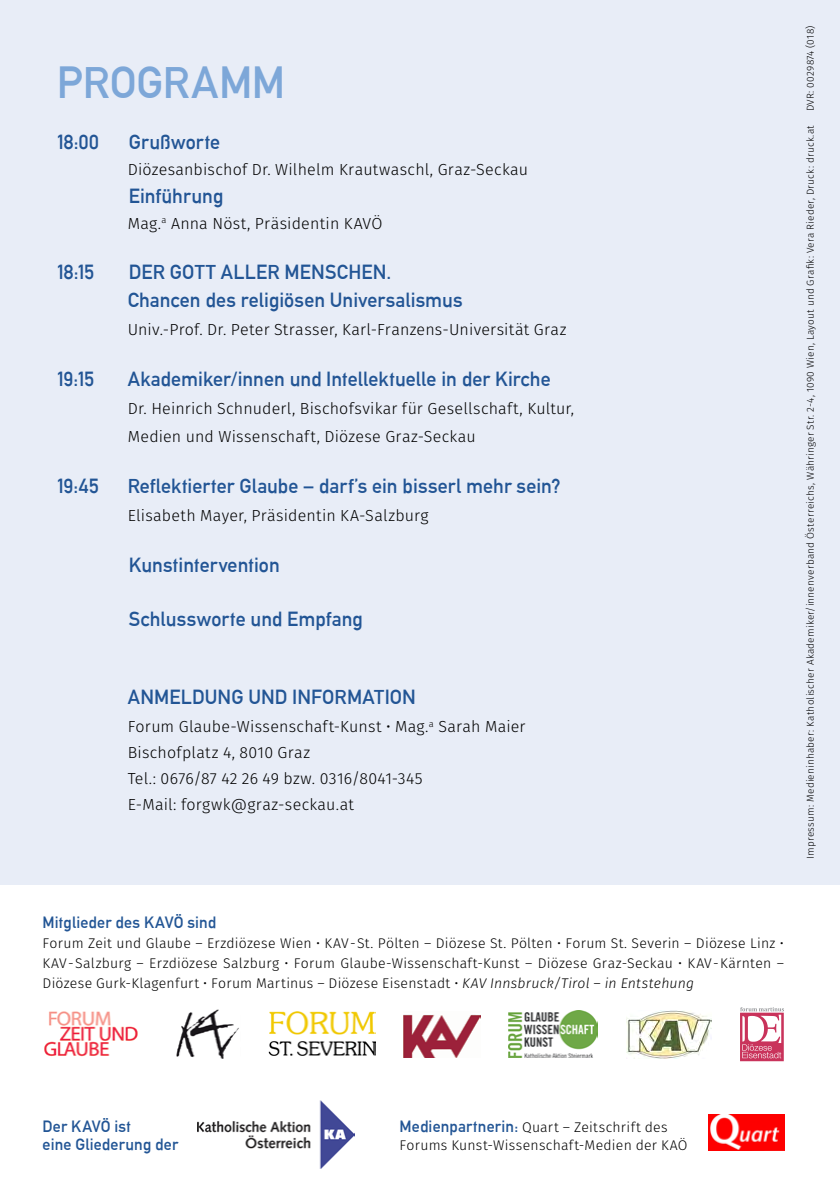
<style>
.page{position:relative;width:840px;height:1191px;background:#fff}
.page>*{position:absolute;margin:0;border:0;box-sizing:border-box;transform-origin:0 0}
.t1{font:44px "Alte DIN1451 Mittelschrift";color:#7da7d8}
.t2{font:20px/28px "Alte DIN1451 Mittelschrift";letter-spacing:.005em;color:#225595}
.t3{font:300 16px/26px "Fira Sans";letter-spacing:.015em;color:#000}
.t4{font:16px/18px "Alte DIN1451 Mittelschrift";letter-spacing:.015em;color:#225595}
.t5{font:300 14px/20px "Fira Sans";letter-spacing:.02em;color:#000}
.t6{font:300 10px "Fira Sans";letter-spacing:.02em;color:#000}
.s1{font-style:italic}
.s2{font-family:"Alte DIN1451 Mittelschrift";font-weight:400;font-size:16px;color:#225595}
</style>
<div class="page">
<div style="left:0;top:0;width:839px;height:884px;background:#e8edf7"></div>
<img style="left:268px;top:1011px;width:107px;height:45px">
<img style="left:197px;top:1100px;width:157px;height:68px">
<img style="left:626px;top:1010px;width:85px;height:48px">
<img style="left:403px;top:1014px;width:77px;height:43px">
<img style="left:44px;top:1011px;width:94px;height:46px">
<img style="left:708px;top:1114px;width:75px;height:36px">
<img style="left:176px;top:1009px;width:63px;height:50px">
<svg style="left:740px;top:1007px;width:43px;height:54px"></svg>
<img style="left:508px;top:1010px;width:89px;height:47px">
<h1 class="t1" style="left:57px;top:56px;width:166px">Programm</h1>
<p class="t2" style="left:57px;top:127px;width:43px">18:00</p>
<p class="t2" style="left:129px;top:127px;width:93px">Grußworte</p>
<p class="t3" style="left:128px;top:156px;width:402px">Diözesanbischof Dr. Wilhelm Krautwaschl, Graz-Seckau</p>
<p class="t2" style="left:129px;top:181px;width:96px">Einführung</p>
<p class="t3" style="left:128px;top:210px;width:256px">Mag.<sup>a</sup> Anna Nöst, Präsidentin KAVÖ</p>
<p class="t2" style="left:57px;top:258px;width:54px">18:15 D</p>
<p class="t2" style="left:141px;top:258px;width:53px">ER GOTT</p>
<p class="t2" style="left:128px;top:258px;width:336px;text-indent:93px">ALLER MENSCHEN.<br>Chancen des religiösen Universalismus</p>
<p class="t3" style="left:128px;top:317px;width:440px">Univ.-Prof. Dr. Peter Strasser, Karl-Franzens-Universität Graz</p>
<p class="t2" style="left:57px;top:365px;width:39px">19:15</p>
<p class="t2" style="left:128px;top:365px;width:424px">Akademiker/innen und Intellektuelle in der Kirche</p>
<p class="t3" style="left:128px;top:394px;width:448px;line-height:28px">Dr. Heinrich Schnuderl, Bischofsvikar für Gesellschaft, Kultur,<br>Medien und Wissenschaft, Diözese Graz-Seckau</p>
<p class="t2" style="left:57px;top:471px;width:505px">19:45 Reflektierter Glaube – darf’s ein bisserl mehr sein?</p>
<p class="t3" style="left:128px;top:502px;width:302px">Elisabeth Mayer, Präsidentin KA-Salzburg</p>
<p class="t2" style="left:129px;top:550px;width:152px">Kunstintervention</p>
<p class="t2" style="left:57px;top:604px;width:29px">S</p>
<p class="t2" style="left:141px;top:604px;width:223px">chlussworte und Empfang</p>
<p class="t2" style="left:128px;top:683px;width:40px">Anmel</p>
<p class="t2" style="left:192px;top:683px;width:225px">dung und Information</p>
<p class="t3" style="left:128px;top:713px;width:399px">Forum Glaube-Wissenschaft-Kunst • Mag.<sup>a</sup> Sarah Maier Bischofplatz 4, 8010 Graz<br>Tel.: 0676/87 42 26 49 bzw. 0316/8041-345<br>E-Mail: forgwk@graz-seckau.at</p>
<p class="t6" style="left:802px;top:111px;width:87px;rotate:-90deg">DVR: 0029874 (018)</p>
<p class="t6" style="left:802px;top:859px;width:735px;rotate:-90deg">Impressum: Medieninhaber: Katholischer Akademiker/innenverband Österreichs, Währinger Str. 2-4, 1090 Wien, Layout und Grafik: Vera Rieder, Druck: druck.at</p>
<p class="t4" style="left:43px;top:913px;width:175px">Mitglieder des KAVÖ sind</p>
<p class="t5" style="left:43px;top:933px;width:742px;text-align:justify">Forum Zeit und Glaube – Erzdiözese Wien • KAV-St. Pölten – Diözese St. Pölten • Forum St. Severin – Diözese Linz • KAV-Salzburg – Erzdiözese Salzburg • Forum Glaube-Wissenschaft-Kunst – Diözese Graz-Seckau • KAV-Kärnten – Diözese Gurk-Klagenfurt • Forum Martinus – Diözese Eisenstadt • <span class="s1">KAV Innsbruck/Tirol – in Entstehung</span></p>
<p class="t4" style="left:43px;top:1117px;width:137px">Der KAVÖ ist<br>eine Gliederung der</p>
<p class="t5" style="left:399px;top:1118px;width:289px;line-height:18px"><span class="s2">Medienpartnerin:</span> Quart – Zeitschrift des<br>Forums Kunst-Wissenschaft-Medien der KAÖ</p>
</div>
